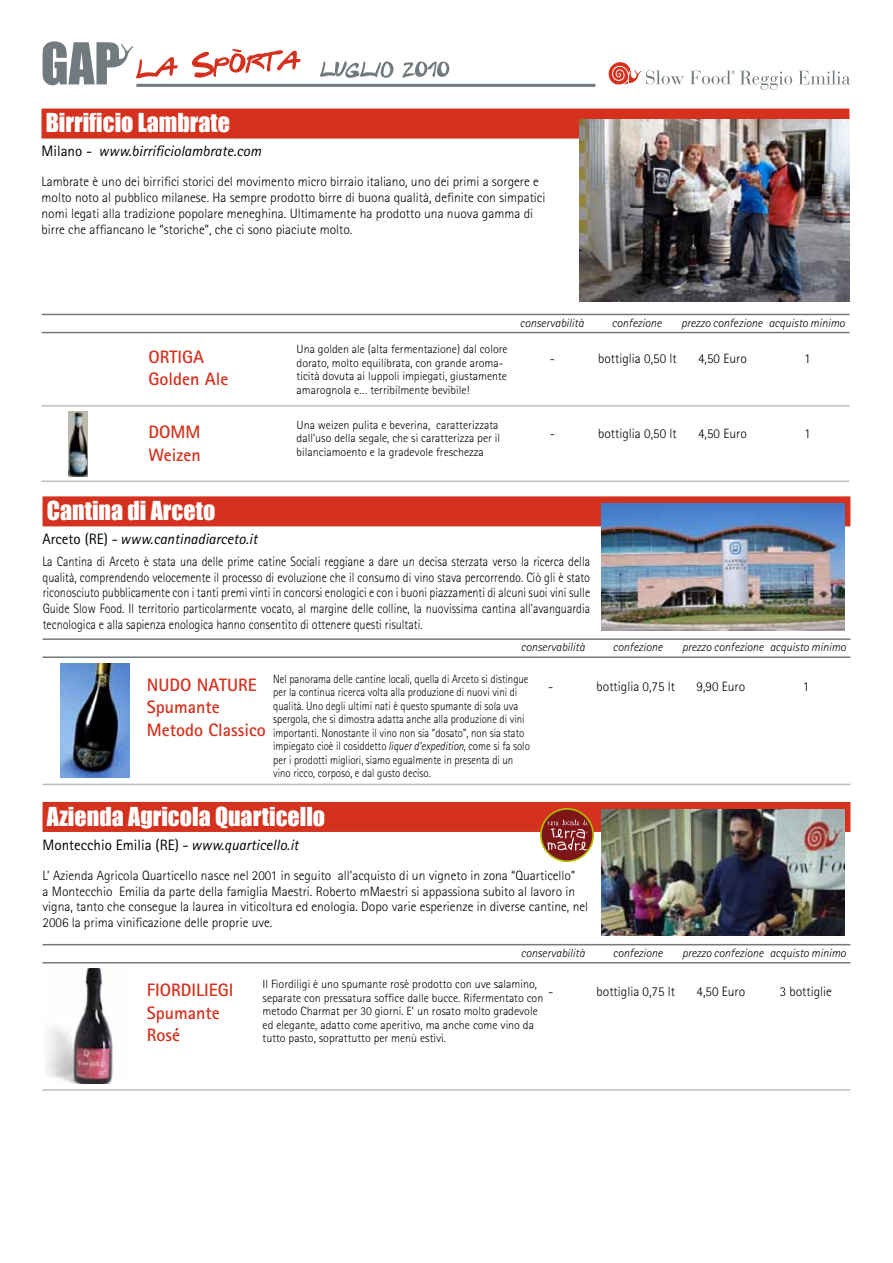
<style>
.page{position:relative;width:893px;height:1263px;background:#fff}
.page>*{position:absolute;margin:0;border:0;box-sizing:border-box;transform-origin:0 0}
.t1{font:24px "Impact";color:#fff}
.t2{font:700 18px/22.5px "Rotis Sans Serif";color:#d4321e}
.t3{font:italic 15px "Rotis Sans Serif";color:#000}
.t4{font:15px "Rotis Sans Serif";color:#000}
.t5{font:300 13.5px/15.8px "Rotis Sans Serif";color:#000}
.t6{font:300 13.5px/15.8px "Rotis Sans Serif";color:#000;text-align:justify;scale:.9 1}
.t7{font:300 12px/13.5px "Rotis Sans Serif";color:#000}
.t8{font:300 12px/13.5px "Rotis Sans Serif";color:#000;scale:.9 1}
.t9{font:italic 300 12px "Rotis Sans Serif";color:#000}
.s1{font-style:normal}
.s2{font-style:italic}
</style>
<div class="page">
<svg style="left:609px;top:62px;width:75px;height:23px"></svg>
<svg style="left:690px;top:70px;width:102px;height:20px"></svg>
<svg style="left:798px;top:70px;width:52px;height:15px"></svg>
<hr style="left:136px;top:84px;width:459px;height:3px;background:#717a7f">
<svg style="left:43px;top:41px;width:258px;height:44px"></svg>
<svg style="left:320px;top:61px;width:129px;height:17px"></svg>
<div style="left:43px;top:496px;width:807px;height:30px;background:#d4321e"></div>
<div style="left:43px;top:802px;width:807px;height:30px;background:#d4321e"></div>
<hr style="left:43px;top:638px;width:807px;height:2px;background:#717a7f">
<hr style="left:43px;top:656px;width:807px;height:2px;background:#717a7f">
<hr style="left:43px;top:944px;width:807px;height:1px;background:#717a7f">
<hr style="left:43px;top:962px;width:807px;height:1px;background:#717a7f">
<hr style="left:43px;top:784px;width:807px;height:1px;background:#b8bfc3">
<hr style="left:43px;top:1089px;width:807px;height:2px;background:#b8bfc3">
<img style="left:602px;top:503px;width:242px;height:127px">
<img style="left:602px;top:809px;width:242px;height:127px">
<img style="left:61px;top:663px;width:68px;height:114px">
<img style="left:46px;top:969px;width:67px;height:115px">
<div style="left:541px;top:809px;width:52px;height:52px;background:#7e1518;border-radius:50%"></div>
<div style="left:540px;top:808px;width:54px;height:54px;border:2px solid #afbe00;border-radius:50%"></div>
<svg style="left:548px;top:819px;width:40px;height:32px"></svg>
<div style="left:42px;top:109px;width:807px;height:30px;background:#d4321e"></div>
<hr style="left:42px;top:314px;width:807px;height:1px;background:#717a7f">
<hr style="left:42px;top:332px;width:807px;height:1px;background:#717a7f">
<hr style="left:42px;top:405px;width:807px;height:2px;background:#b8bfc3">
<hr style="left:42px;top:481px;width:807px;height:1px;background:#b8bfc3">
<img style="left:579px;top:119px;width:270px;height:182px">
<img style="left:68px;top:411px;width:19px;height:66px">
<h1 class="t1" style="left:46px;top:104px;width:186px">Birrificio Lambrate</h1>
<p class="t3" style="left:42px;top:142px;width:221px"><span class="s1">Milano -</span> www.birrificiolambrate.com</p>
<p class="t5" style="left:42px;top:174px;width:505px">Lambrate è uno dei birrifici storici del movimento micro birraio italiano, uno dei primi a sorgere e molto noto al pubblico milanese. Ha sempre prodotto birre di buona qualità, definite con simpatici nomi legati alla tradizione popolare meneghina. Ultimamente ha prodotto una nuova gamma di birre che affiancano le “storiche”, che ci sono piaciute molto.</p>
<p class="t9" style="left:520px;top:316px;width:65px">conservabilità</p>
<p class="t9" style="left:612px;top:316px;width:51px">confezione</p>
<p class="t9" style="left:681px;top:316px;width:165px">prezzo confezione acquisto minimo</p>
<p class="t7" style="left:297px;top:342px;width:213px">Una golden ale (alta fermentazione) dal colore dorato, molto equilibrata, con grande aroma&shy;ticità dovuta ai luppoli impiegati, giustamente amarognola e… terribilmente bevibile!</p>
<p class="t7" style="left:297px;top:418px;width:205px">Una weizen pulita e beverina, caratterizzata dall'uso della segale, che si caratterizza per il bilanciamoento e la gradevole freschezza</p>
<h2 class="t2" style="left:148px;top:345px;width:57px">ORTIGA</h2>
<p class="t5" style="left:550px;top:350px;width:7px">-</p>
<p class="t5" style="left:598px;top:350px;width:80px">bottiglia 0,50 lt</p>
<p class="t5" style="left:698px;top:350px;width:50px">4,50 Euro</p>
<p class="t5" style="left:804px;top:350px;width:8px">1</p>
<h2 class="t2" style="left:148px;top:368px;width:81px">Golden Ale</h2>
<h2 class="t2" style="left:148px;top:421px;width:54px">DOMM</h2>
<p class="t5" style="left:550px;top:426px;width:7px">-</p>
<p class="t5" style="left:598px;top:426px;width:80px">bottiglia 0,50 lt</p>
<p class="t5" style="left:698px;top:426px;width:50px">4,50 Euro</p>
<p class="t5" style="left:804px;top:426px;width:8px">1</p>
<h2 class="t2" style="left:148px;top:443px;width:54px">Weizen</h2>
<h1 class="t1" style="left:47px;top:492px;width:170px">Cantina di Arceto</h1>
<p class="t3" style="left:43px;top:530px;width:216px"><span class="s1">Arceto (RE)</span> - www.cantinadiarceto.it</p>
<p class="t6" style="left:43px;top:553px;width:610px">La Cantina di Arceto è stata una delle prime catine Sociali reggiane a dare un decisa sterzata verso la ricerca della qualità, comprendendo velocemente il processo di evoluzione che il consumo di vino stava percorrendo. Ciò gli è stato riconosciuto pubblicamente con i tanti premi vinti in concorsi enologici e con i buoni piazzamenti di alcuni suoi vini sulle Guide Slow Food. Il territorio particolarmente vocato, al margine delle colline, la nuovissima cantina all'avanguardia tecnologica e alla sapienza enologica hanno consentito di ottenere questi risultati.</p>
<p class="t9" style="left:521px;top:640px;width:65px">conservabilità</p>
<p class="t9" style="left:613px;top:640px;width:51px">confezione</p>
<p class="t9" style="left:682px;top:640px;width:165px">prezzo confezione acquisto minimo</p>
<p class="t8" style="left:273px;top:672px;width:287px">Nel panorama delle cantine locali, quella di Arceto si distingue per la continua ricerca volta alla produzione di nuovi vini di qualità. Uno degli ultimi nati è questo spumante di sola uva spergola, che si dimostra adatta anche alla produzione di vini importanti. Nonostante il vino non sia “dosato”, non sia stato impiegato cioè il cosiddetto <span class="s2">liquer d’expedition</span>, come si fa solo per i prodotti migliori, siamo egualmente in presenta di un vino ricco, corposo, e dal gusto deciso.</p>
<h2 class="t2" style="left:147px;top:673px;width:111px">NUDO NATURE</h2>
<p class="t5" style="left:548px;top:678px;width:7px">-</p>
<p class="t5" style="left:597px;top:678px;width:80px">bottiglia 0,75 lt</p>
<p class="t5" style="left:696px;top:678px;width:50px">9,90 Euro</p>
<p class="t5" style="left:803px;top:678px;width:8px">1</p>
<h2 class="t2" style="left:147px;top:696px;width:120px">Spumante<br>Metodo Classico</h2>
<h1 class="t1" style="left:47px;top:797px;width:280px">Azienda Agricola Quarticello</h1>
<p class="t4" style="left:43px;top:836px;width:258px">Montecchio Emilia (RE) <span class="s2">- www.quarticello.it</span></p>
<p class="t5" style="left:43px;top:867px;width:547px">L’ Azienda Agricola Quarticello nasce nel 2001 in seguito all’acquisto di un vigneto in zona “Quarticello”<br>a Montecchio Emilia da parte della famiglia Maestri. Roberto mMaestri si appassiona subito al lavoro in vigna, tanto che consegue la laurea in viticoltura ed enologia. Dopo varie esperienze in diverse cantine, nel 2006 la prima vinificazione delle proprie uve.</p>
<p class="t9" style="left:521px;top:946px;width:65px">conservabilità</p>
<p class="t9" style="left:613px;top:946px;width:51px">confezione</p>
<p class="t9" style="left:682px;top:946px;width:165px">prezzo confezione acquisto minimo</p>
<p class="t7" style="left:263px;top:977px;width:282px">Il Fiordiligi è uno spumante rosè prodotto con uve salamino, separate con pressatura soffice dalle bucce. Rifermentato con metodo Charmat per 30 giorni. E’ un rosato molto gradevole ed elegante, adatto come aperitivo, ma anche come vino da tutto pasto, soprattutto per menù estivi.</p>
<h2 class="t2" style="left:147px;top:979px;width:88px">FIORDILIEGI</h2>
<p class="t5" style="left:548px;top:984px;width:7px">-</p>
<p class="t5" style="left:597px;top:984px;width:80px">bottiglia 0,75 lt</p>
<p class="t5" style="left:696px;top:984px;width:50px">4,50 Euro</p>
<p class="t5" style="left:780px;top:984px;width:54px">3 bottiglie</p>
<h2 class="t2" style="left:147px;top:1001px;width:75px">Spumante<br>Rosé</h2>
</div>
